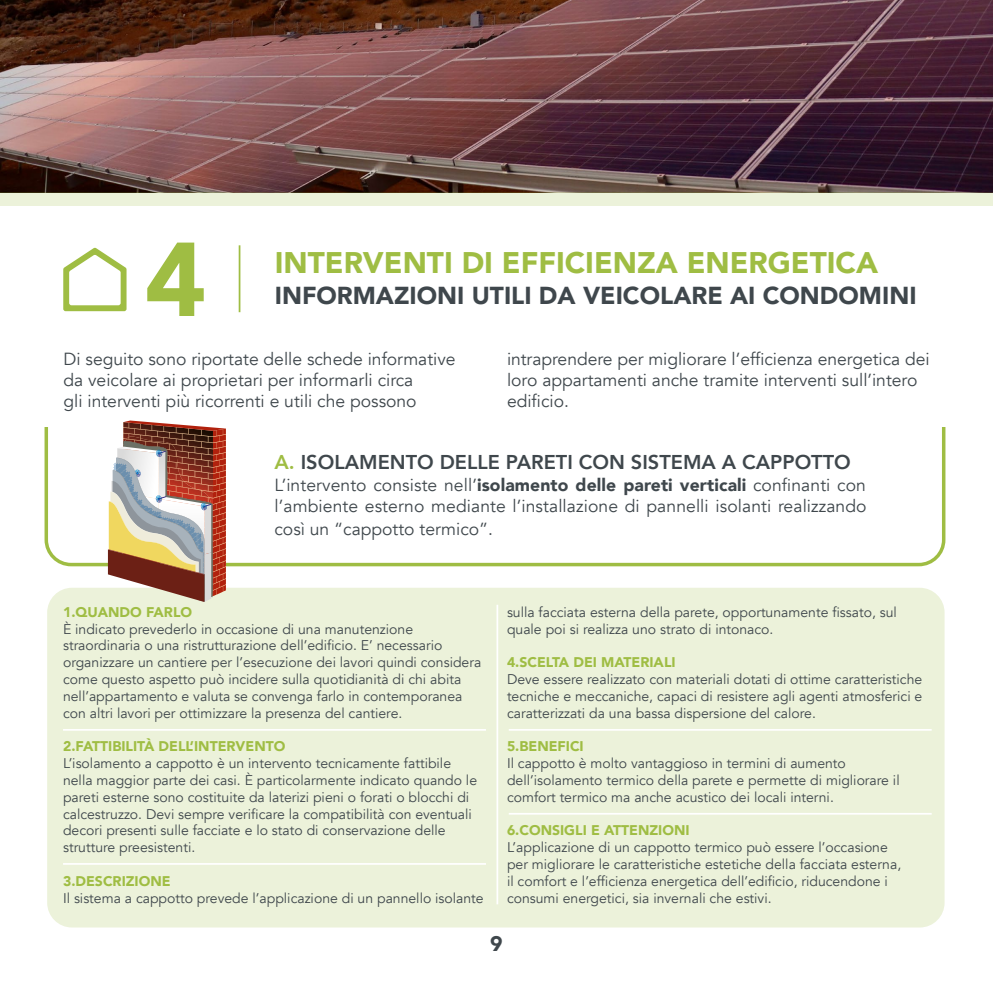
<style>
.page{position:relative;width:993px;height:993px;background:#fff}
.page>*{position:absolute;margin:0;border:0;box-sizing:border-box;transform-origin:0 0}
.t1{font:900 103.6px "Avenir";color:#9fbd43}
.t2{font:900 29.75px "Avenir";color:#9fbd43}
.t3{font:900 24.5px "Avenir";color:#3f474c}
.t4{font:900 21px "Avenir";color:#3f474c}
.t5{font:800 19.95px "Avenir";color:#3f474c}
.t6{font:17.5px/21px "Avenir";color:#3f474c}
.t7{font:14px/16.8px "Avenir";color:#3f474c}
.t8{font:900 14px "Avenir";color:#9fbd43}
.s1{color:#9fbd43}
.s2{font-weight:900}
</style>
<div class="page">
<img style="left:0;top:0;width:992px;height:192px">
<div style="left:0;top:192px;width:992px;height:14px;background:#ecf2da"></div>
<svg style="left:63px;top:247px;width:63px;height:64px"></svg>
<hr style="left:238px;top:245px;width:2px;height:67px;background:#9fbd43">
<div style="left:47px;top:587px;width:897px;height:340px;background:#ecf2da;border-radius:25px"></div>
<hr style="left:496px;top:604px;width:2px;height:300px;background:#fff">
<hr style="left:63px;top:728px;width:423px;height:2px;background:#fff">
<hr style="left:63px;top:862px;width:423px;height:2px;background:#fff">
<hr style="left:508px;top:728px;width:423px;height:2px;background:#fff">
<hr style="left:508px;top:812px;width:423px;height:2px;background:#fff">
<svg style="left:108px;top:420px;width:118px;height:181px"></svg>
<h1 class="t1" style="left:145px;top:191px;width:63px">4</h1>
<h2 class="t2" style="left:275px;top:237px;width:604px">INTERVENTI DI EFFICIENZA ENERGETICA</h2>
<h3 class="t3" style="left:275px;top:275px;width:643px">INFORMAZIONI UTILI DA VEICOLARE AI CONDOMINI</h3>
<p class="t6" style="left:63px;top:349px;width:393px">Di seguito sono riportate delle schede informative da veicolare ai proprietari per informarli circa<br>gli interventi più ricorrenti e utili che possono</p>
<p class="t6" style="left:507px;top:349px;width:424px">intraprendere per migliorare l’efficienza energetica dei loro appartamenti anche tramite interventi sull’intero edificio.</p>
<h3 class="t5" style="left:274px;top:446px;width:577px"><span class="s1">A.</span> ISOLAMENTO DELLE PARETI CON SISTEMA A CAPPOTTO</h3>
<p class="t6" style="left:274px;top:474px;width:593px">L’intervento consiste nell’<span class="s2">isolamento delle pareti verticali</span> confinanti con l’ambiente esterno mediante l’installazione di pannelli isolanti realizzando</p>
<p class="t6" style="left:274px;top:518px;width:220px">così un “cappotto termico”.</p>
<p class="t8" style="left:63px;top:599px;width:131px">1.QUANDO FARLO</p>
<p class="t7" style="left:63px;top:620px;width:419px">È indicato prevederlo in occasione di una manutenzione straordinaria o una ristrutturazione dell’edificio. E’ necessario organizzare un cantiere per l’esecuzione dei lavori quindi considera come questo aspetto può incidere sulla quotidianità di chi abita nell’appartamento e valuta se convenga farlo in contemporanea con altri lavori per ottimizzare la presenza del cantiere.</p>
<p class="t8" style="left:63px;top:734px;width:224px">2.FATTIBILITÀ DELL’INTERVENTO</p>
<p class="t7" style="left:63px;top:754px;width:415px">L’isolamento a cappotto è un intervento tecnicamente fattibile nella maggior parte dei casi. È particolarmente indicato quando le pareti esterne sono costituite da laterizi pieni o forati o blocchi di calcestruzzo. Devi sempre verificare la compatibilità con eventuali decori presenti sulle facciate e lo stato di conservazione delle strutture preesistenti.</p>
<p class="t8" style="left:63px;top:868px;width:109px">3.DESCRIZIONE</p>
<p class="t7" style="left:63px;top:889px;width:422px">Il sistema a cappotto prevede l’applicazione di un pannello isolante</p>
<p class="t7" style="left:507px;top:603px;width:391px">sulla facciata esterna della parete, opportunamente fissato, sul quale poi si realizza uno strato di intonaco.</p>
<p class="t8" style="left:507px;top:650px;width:170px">4.SCELTA DEI MATERIALI</p>
<p class="t7" style="left:507px;top:670px;width:417px;text-align:justify">Deve essere realizzato con materiali dotati di ottime caratteristiche tecniche e meccaniche, capaci di resistere agli agenti atmosferici e caratterizzati da una bassa dispersione del calore.</p>
<p class="t8" style="left:507px;top:734px;width:78px">5.BENEFICI</p>
<p class="t7" style="left:507px;top:754px;width:394px">Il cappotto è molto vantaggioso in termini di aumento dell’isolamento termico della parete e permette di migliorare il comfort termico ma anche acustico dei locali interni.</p>
<p class="t8" style="left:507px;top:818px;width:184px">6.CONSIGLI E ATTENZIONI</p>
<p class="t7" style="left:507px;top:838px;width:395px">L’applicazione di un cappotto termico può essere l’occasione per migliorare le caratteristiche estetiche della facciata esterna, il comfort e l’efficienza energetica dell’edificio, riducendone i consumi energetici, sia invernali che estivi.</p>
<h3 class="t4" style="left:490px;top:925px;width:14px">9</h3>
</div>
